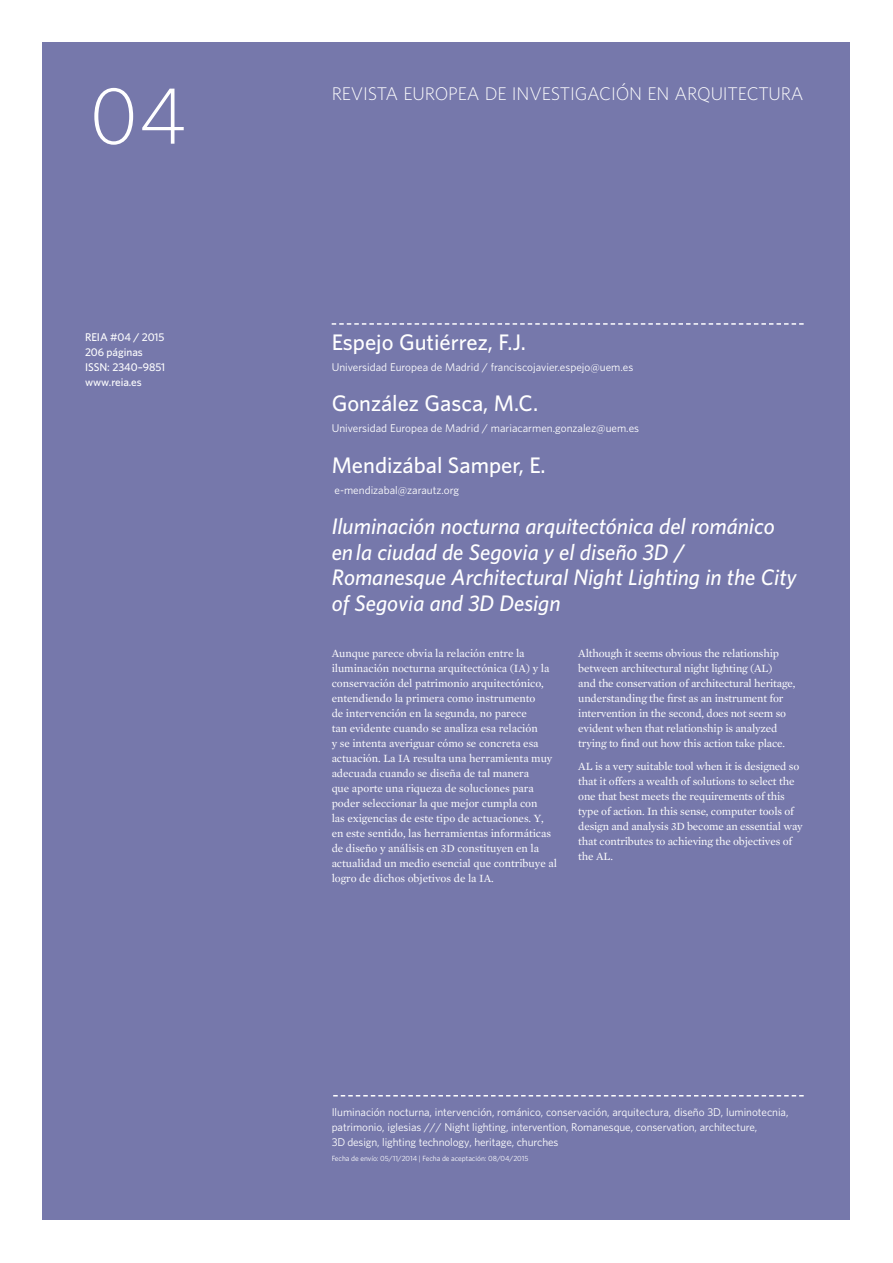
<style>
.page{position:relative;width:893px;height:1263px;background:#fff}
.page>*{position:absolute;margin:0;border:0;box-sizing:border-box;transform-origin:0 0}
.t1{font:300 81px "Whitney";color:#fff}
.t2{font:italic 500 22.5px/25.5px "Whitney";color:#fff}
.t3{font:500 22.5px "Whitney";color:#fff}
.t4{font:300 18.3px "Whitney";letter-spacing:-.01em;color:#fff}
.t5{font:11.25px/15px "Mercury Text G1";letter-spacing:-.005em;color:#fff}
.t6{font:11.25px/15px "Whitney";letter-spacing:-.005em;color:#fff}
.t7{font:500 11.25px/15px "Whitney";letter-spacing:-.005em;color:#fff}
.t8{font:7.5px "Whitney";letter-spacing:-.005em;color:#fff}
.s1{font-style:normal}
</style>
<div class="page">
<div style="left:43px;top:43px;width:807px;height:1177px;background:#7678ab"></div>
<svg style="left:333px;top:1095px;width:471px;height:1px"></svg>
<svg style="left:332px;top:323px;width:472px;height:2px"></svg>
<h1 class="t1" style="left:89px;top:61px;width:99px">04</h1>
<p class="t7" style="left:85px;top:329px;width:82px">REIA #04 / 2015<br>206 páginas<br>ISSN: 2340–9851 www.reia.es</p>
<h3 class="t4" style="left:332px;top:81px;width:473px">REVISTA EUROPEA DE INVESTIGACIÓN EN ARQUITECTURA</h3>
<h2 class="t3" style="left:332px;top:327px;width:196px">Espejo Gutiérrez, F.J.</h2>
<p class="t6" style="left:332px;top:359px;width:303px">Universidad Europea de Madrid / franciscojavier.espejo@uem.es</p>
<h2 class="t3" style="left:332px;top:388px;width:208px">González Gasca, M.C.</h2>
<p class="t6" style="left:332px;top:420px;width:309px">Universidad Europea de Madrid / mariacarmen.gonzalez@uem.es</p>
<h2 class="t3" style="left:332px;top:450px;width:216px">Mendizábal Samper, E.</h2>
<p class="t6" style="left:334px;top:482px;width:126px">e-mendizabal@zarautz.org</p>
<h2 class="t2" style="left:332px;top:513px;width:467px">Iluminación nocturna arquitectónica del románico en la ciudad de Segovia y el diseño 3D <span class="s1">/ </span>Romanesque Architectural Night Lighting in the City of Segovia and 3D Design</h2>
<p class="t5" style="left:332px;top:646px;width:227px">Aunque parece obvia la relación entre la iluminación nocturna arquitectónica (IA) y la conservación del patrimonio arquitectónico, entendiendo la primera como instrumento<br>de intervención en la segunda, no parece<br>tan evidente cuando se analiza esa relación<br>y se intenta averiguar cómo se concreta esa actuación. La IA resulta una herramienta muy adecuada cuando se diseña de tal manera<br>que aporte una riqueza de soluciones para poder seleccionar la que mejor cumpla con<br>las exigencias de este tipo de actuaciones. Y, en este sentido, las herramientas informáticas de diseño y análisis en 3D constituyen en la actualidad un medio esencial que contribuye al logro de dichos objetivos de la IA.</p>
<p class="t5" style="left:578px;top:646px;width:219px">Although it seems obvious the relationship between architectural night lighting (AL)<br>and the conservation of architectural heritage, understanding the first as an instrument for intervention in the second, does not seem so evident when that relationship is analyzed trying to find out how this action take place.</p>
<p class="t5" style="left:578px;top:758px;width:226px">AL is a very suitable tool when it is designed so that it offers a wealth of solutions to select the one that best meets the requirements of this type of action. In this sense, computer tools of design and analysis 3D become an essential way that contributes to achieving the objectives of the AL.</p>
<p class="t6" style="left:332px;top:1104px;width:458px">Iluminación nocturna, intervención, románico, conservación, arquitectura, diseño 3D, luminotecnia, patrimonio, iglesias /// Night lighting, intervention, Romanesque, conservation, architecture,<br>3D design, lighting technology, heritage, churches</p>
<p class="t8" style="left:332px;top:1153px;width:198px">Fecha de envío: 05/11/2014 | Fecha de aceptación: 08/04/2015</p>
</div>
